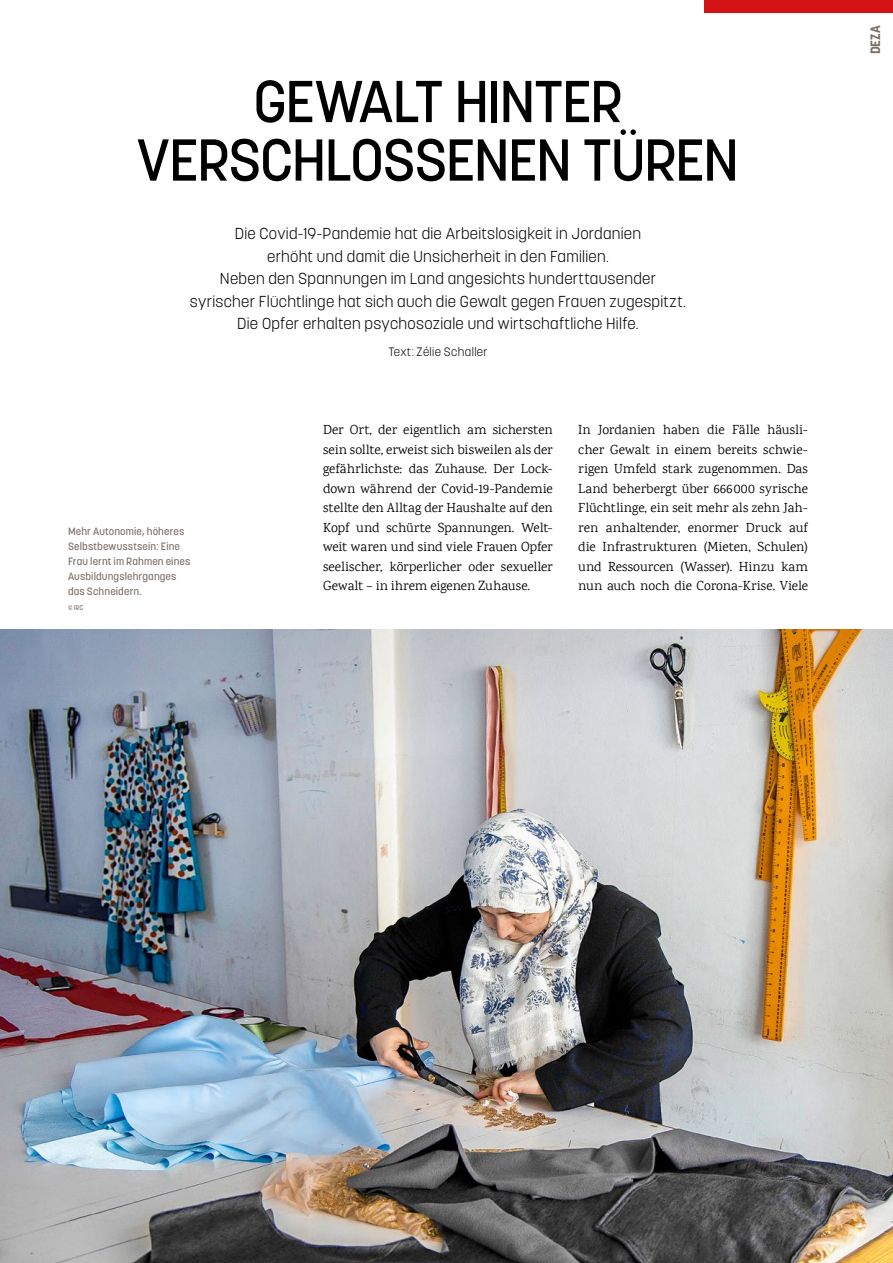
<style>
.page{position:relative;width:893px;height:1263px;background:#fff}
.page>*{position:absolute;margin:0;border:0;box-sizing:border-box;transform-origin:0 0}
.t1{font:500 58.5px/58.5px "Korolev";letter-spacing:-.035em;color:#000;text-align:center}
.t2{font:300 15.75px/22.5px "Korolev";letter-spacing:.015em;color:#000;text-align:center}
.t3{font:13.5px/19.5px "Karma";letter-spacing:-.005em;color:#000;text-align:justify}
.t4{font:700 13.5px "Korolev";color:#7c6f66}
.t5{font:300 12px "Korolev";letter-spacing:.03em;color:#000}
.t6{font:500 10.5px/15px "Korolev";letter-spacing:.015em;color:#7c6f66}
.t7{font:500 6.75px "Korolev";color:#7c6f66}
</style>
<div class="page">
<img style="left:0;top:629px;width:893px;height:634px">
<div style="left:704px;top:0;width:189px;height:13px;background:#d51317"></div>
<h1 class="t1" style="left:137px;top:72px;width:604px">GEWALT HINTER<br>VERSCHLOSSENEN TÜREN</h1>
<p class="t2" style="left:190px;top:222px;width:498px">Die Covid-19-Pandemie hat die Arbeitslosigkeit in Jordanien<br>erhöht und damit die Unsicherheit in den Familien.<br>Neben den Spannungen im Land angesichts hunderttausender syrischer Flüchtlinge hat sich auch die Gewalt gegen Frauen zugespitzt.<br>Die Opfer erhalten psychosoziale und wirtschaftliche Hilfe.</p>
<p class="t5" style="left:388px;top:344px;width:101px">Text: Zélie Schaller</p>
<p class="t6" style="left:68px;top:523px;width:124px">Mehr Autonomie, höheres<br>Selbstbewusstsein: Eine<br>Frau lernt im Rahmen eines<br>Ausbildungslehrganges das Schneidern.</p>
<p class="t7" style="left:68px;top:603px;width:17px">© IRC</p>
<p class="t3" style="left:323px;top:420px;width:231px">Der Ort, der eigentlich am sichersten sein sollte, erweist sich bisweilen als der gefährlichste: das Zuhause. Der Lock&shy;down während der Covid-19-Pandemie stellte den Alltag der Haushalte auf den Kopf und schürte Spannungen. Welt&shy;weit waren und sind viele Frauen Opfer seelischer, körperlicher oder sexueller Gewalt – in ihrem eigenen Zuhause.</p>
<p class="t3" style="left:578px;top:420px;width:231px">In Jordanien haben die Fälle häusli&shy;cher Gewalt in einem bereits schwie&shy;rigen Umfeld stark zugenommen. Das Land beherbergt über 666000 syrische Flüchtlinge, ein seit mehr als zehn Jah&shy;ren anhaltender, enormer Druck auf die Infrastrukturen (Mieten, Schulen) und Ressourcen (Wasser). Hinzu kam nun auch noch die Corona-Krise. Viele</p>
<p class="t4" style="left:867px;top:54px;width:30px;rotate:-90deg">DEZA</p>
</div>
